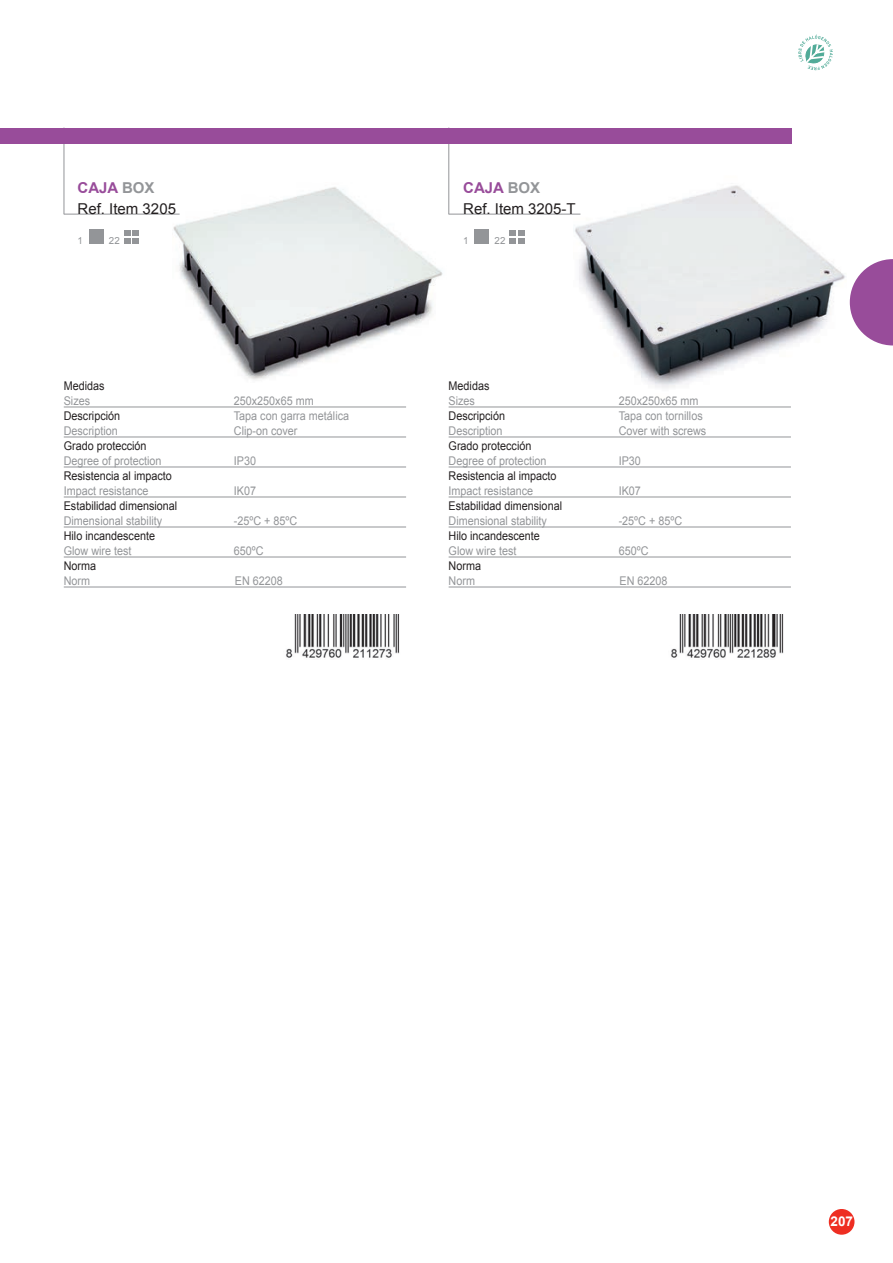
<style>
.page{position:relative;width:893px;height:1263px;background:#fff}
.page>*{position:absolute;margin:0;border:0;box-sizing:border-box;transform-origin:0 0}
.t1{font:15px/21px "Arial";color:#231f20}
.t2{font:700 13.5px "Arial";color:#fff}
.t3{font:12px "Arial";color:#939598;scale:.9 1}
.t4{font:12px "Arial";color:#231f20;scale:.9 1}
.t5{font:9.75px "Arial";color:#939598}
.s1{font-weight:700;color:#984c9a}
.s2{font-weight:700;color:#939598}
</style>
<div class="page">
<div style="left:829px;top:1209px;width:25px;height:26px;background:#ee2e22;border-radius:50%"></div>
<svg style="left:798px;top:34px;width:35px;height:36px"></svg>
<svg style="left:850px;top:259px;width:43px;height:86px"></svg>
<img style="left:573px;top:185px;width:273px;height:203px">
<hr style="left:449px;top:214px;width:131px;height:1px;background:#939598">
<img style="left:173px;top:187px;width:270px;height:193px">
<hr style="left:64px;top:214px;width:116px;height:1px;background:#939598">
<hr style="left:449px;top:407px;width:342px;height:1px;background:#939598">
<hr style="left:449px;top:437px;width:342px;height:1px;background:#939598">
<hr style="left:449px;top:467px;width:342px;height:1px;background:#939598">
<hr style="left:449px;top:497px;width:342px;height:1px;background:#939598">
<hr style="left:449px;top:527px;width:342px;height:1px;background:#939598">
<hr style="left:449px;top:557px;width:342px;height:1px;background:#939598">
<hr style="left:449px;top:587px;width:342px;height:1px;background:#939598">
<hr style="left:64px;top:407px;width:342px;height:1px;background:#939598">
<hr style="left:64px;top:437px;width:342px;height:1px;background:#939598">
<hr style="left:64px;top:467px;width:342px;height:1px;background:#939598">
<hr style="left:64px;top:497px;width:342px;height:1px;background:#939598">
<hr style="left:64px;top:527px;width:342px;height:1px;background:#939598">
<hr style="left:64px;top:557px;width:342px;height:1px;background:#939598">
<hr style="left:64px;top:587px;width:342px;height:1px;background:#939598">
<div style="left:89px;top:230px;width:14px;height:14px;background:#939598"></div>
<svg style="left:124px;top:230px;width:15px;height:14px"></svg>
<div style="left:474px;top:230px;width:15px;height:14px;background:#939598"></div>
<div style="left:518px;top:230px;width:7px;height:6px;background:#939598"></div>
<svg style="left:510px;top:230px;width:6px;height:14px"></svg>
<div style="left:518px;top:238px;width:7px;height:6px;background:#939598"></div>
<hr style="left:64px;top:128px;width:1px;height:86px;background:#939598">
<hr style="left:449px;top:128px;width:1px;height:86px;background:#939598">
<div style="left:0;top:128px;width:791px;height:15px;background:#984c9a"></div>
<img style="left:671px;top:614px;width:113px;height:44px">
<img style="left:286px;top:614px;width:114px;height:44px">
<p class="t1" style="left:78px;top:177px;width:100px"><span class="s1">CAJA</span> <span class="s2">BOX<br></span>Ref. Item 3205</p>
<p class="t1" style="left:463px;top:177px;width:114px"><span class="s1">CAJA</span> <span class="s2">BOX<br></span>Ref. Item 3205-T</p>
<p class="t5" style="left:78px;top:234px;width:7px">1</p>
<p class="t5" style="left:109px;top:234px;width:12px">22</p>
<p class="t5" style="left:463px;top:234px;width:7px">1</p>
<p class="t5" style="left:495px;top:234px;width:12px">22</p>
<p class="t4" style="left:64px;top:378px;width:47px">Medidas</p>
<p class="t3" style="left:64px;top:393px;width:31px">Sizes</p>
<p class="t3" style="left:234px;top:393px;width:90px">250x250x65 mm</p>
<p class="t4" style="left:64px;top:408px;width:64px">Descripción</p>
<p class="t3" style="left:234px;top:408px;width:130px">Tapa con garra metálica</p>
<p class="t3" style="left:64px;top:423px;width:62px">Description</p>
<p class="t3" style="left:234px;top:423px;width:72px">Clip-on cover</p>
<p class="t4" style="left:64px;top:438px;width:94px">Grado protección</p>
<p class="t3" style="left:64px;top:453px;width:110px">Degree of protection</p>
<p class="t3" style="left:234px;top:453px;width:26px">IP30</p>
<p class="t4" style="left:64px;top:468px;width:122px">Resistencia al impacto</p>
<p class="t3" style="left:64px;top:483px;width:96px">Impact resistance</p>
<p class="t3" style="left:234px;top:483px;width:26px">IK07</p>
<p class="t4" style="left:64px;top:498px;width:128px">Estabilidad dimensional</p>
<p class="t3" style="left:64px;top:513px;width:111px">Dimensional stability</p>
<p class="t3" style="left:234px;top:513px;width:72px">-25ºC + 85ºC</p>
<p class="t4" style="left:64px;top:528px;width:103px">Hilo incandescente</p>
<p class="t3" style="left:64px;top:543px;width:77px">Glow wire test</p>
<p class="t3" style="left:234px;top:543px;width:35px">650ºC</p>
<p class="t4" style="left:64px;top:558px;width:38px">Norma</p>
<p class="t3" style="left:64px;top:573px;width:31px">Norm</p>
<p class="t3" style="left:235px;top:573px;width:55px">EN 62208</p>
<p class="t4" style="left:449px;top:378px;width:47px">Medidas</p>
<p class="t3" style="left:449px;top:393px;width:31px">Sizes</p>
<p class="t3" style="left:619px;top:393px;width:90px">250x250x65 mm</p>
<p class="t4" style="left:449px;top:408px;width:64px">Descripción</p>
<p class="t3" style="left:619px;top:408px;width:95px">Tapa con tornillos</p>
<p class="t3" style="left:449px;top:423px;width:62px">Description</p>
<p class="t3" style="left:619px;top:423px;width:99px">Cover with screws</p>
<p class="t4" style="left:449px;top:438px;width:94px">Grado protección</p>
<p class="t3" style="left:449px;top:453px;width:110px">Degree of protection</p>
<p class="t3" style="left:619px;top:453px;width:26px">IP30</p>
<p class="t4" style="left:449px;top:468px;width:122px">Resistencia al impacto</p>
<p class="t3" style="left:449px;top:483px;width:96px">Impact resistance</p>
<p class="t3" style="left:619px;top:483px;width:26px">IK07</p>
<p class="t4" style="left:449px;top:498px;width:128px">Estabilidad dimensional</p>
<p class="t3" style="left:449px;top:513px;width:111px">Dimensional stability</p>
<p class="t3" style="left:619px;top:513px;width:72px">-25ºC + 85ºC</p>
<p class="t4" style="left:449px;top:528px;width:103px">Hilo incandescente</p>
<p class="t3" style="left:449px;top:543px;width:77px">Glow wire test</p>
<p class="t3" style="left:619px;top:543px;width:35px">650ºC</p>
<p class="t4" style="left:449px;top:558px;width:38px">Norma</p>
<p class="t3" style="left:449px;top:573px;width:31px">Norm</p>
<p class="t3" style="left:620px;top:573px;width:55px">EN 62208</p>
<p class="t2" style="left:831px;top:1212px;width:24px">207</p>
</div>
